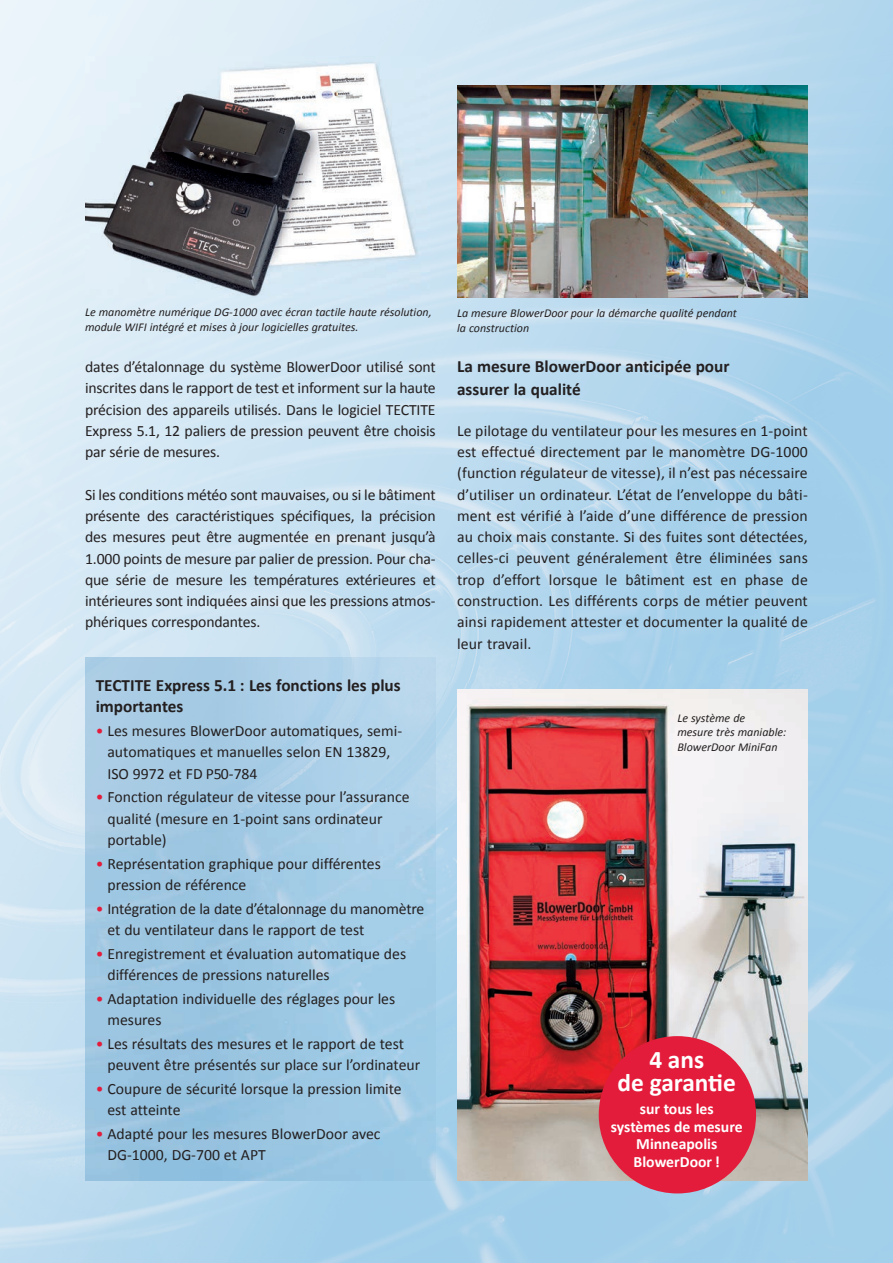
<style>
.page{position:relative;width:893px;height:1263px;background:#fff}
.page>*{position:absolute;margin:0;border:0;box-sizing:border-box;transform-origin:0 0}
.t1{font:700 25.35px/23px "Calibri";color:#fff;text-align:center}
.t2{font:700 17.25px/22.5px "Calibri";color:#231f20}
.t3{font:15.75px/21.3px "Calibri";color:#231f20}
.t4{font:700 15.75px/17.5px "Calibri";color:#fff;text-align:center}
.t5{font:italic 12px/14.4px "Calibri";color:#231f20}
.s1{color:#e41c3b}
</style>
<div class="page">
<img style="left:0;top:421px;width:893px;height:157px">
<img style="left:105px;top:1158px;width:788px;height:105px">
<img style="left:105px;top:578px;width:788px;height:106px">
<img style="left:457px;top:85px;width:351px;height:213px">
<img style="left:457px;top:689px;width:351px;height:491px">
<img style="left:85px;top:56px;width:345px;height:242px">
<div style="left:599px;top:1036px;width:157px;height:157px;background:#e41c3b;border-radius:50%"></div>
<p class="t5" style="left:85px;top:305px;width:348px">Le manomètre numérique DG-1000 avec écran tactile haute résolution, module WIFI intégré et mises à jour logicielles gratuites.</p>
<p class="t3" style="left:85px;top:355px;width:352px;text-align:justify">dates d’étalonnage du système BlowerDoor utilisé sont inscrites dans le rapport de test et informent sur la haute précision des appareils utilisés. Dans le logiciel TECTITE Express 5.1, 12 paliers de pression peuvent être choisis par série de mesures.</p>
<p class="t3" style="left:85px;top:483px;width:352px;text-align:justify">Si les conditions météo sont mauvaises, ou si le bâtiment présente des caractéristiques spécifiques, la précision des mesures peut être augmentée en prenant jusqu’à 1.000 points de mesure par palier de pression. Pour cha&shy;que série de mesure les températures extérieures et intérieures sont indiquées ainsi que les pressions atmos&shy;phériques correspondantes.</p>
<p class="t2" style="left:96px;top:674px;width:307px;line-height:21.3px">TECTITE Express 5.1 : Les fonctions les plus importantes</p>
<p class="t3" style="left:107px;top:719px;width:296px;text-indent:-12px"><span class="s1">•</span> Les mesures BlowerDoor automatiques, semi&shy;automatiques et manuelles selon EN 13829,<br>ISO 9972 et FD P50-784</p>
<p class="t3" style="left:107px;top:786px;width:304px;text-indent:-12px"><span class="s1">•</span> Fonction régulateur de vitesse pour l’assurance qualité (mesure en 1-point sans ordinateur portable)</p>
<p class="t3" style="left:107px;top:852px;width:275px;text-indent:-12px"><span class="s1">•</span> Représentation graphique pour différentes pression de référence</p>
<p class="t3" style="left:107px;top:897px;width:318px;text-indent:-12px"><span class="s1">•</span> Intégration de la date d’étalonnage du manomètre et du ventilateur dans le rapport de test</p>
<p class="t3" style="left:107px;top:942px;width:300px;text-indent:-12px"><span class="s1">•</span> Enregistrement et évaluation automatique des différences de pressions naturelles</p>
<p class="t3" style="left:107px;top:987px;width:289px;text-indent:-12px"><span class="s1">•</span> Adaptation individuelle des réglages pour les mesures</p>
<p class="t3" style="left:107px;top:1032px;width:314px;text-indent:-12px"><span class="s1">•</span> Les résultats des mesures et le rapport de test peuvent être présentés sur place sur l’ordinateur</p>
<p class="t3" style="left:107px;top:1077px;width:296px;text-indent:-12px"><span class="s1">•</span> Coupure de sécurité lorsque la pression limite est atteinte</p>
<p class="t3" style="left:107px;top:1122px;width:275px;text-indent:-12px"><span class="s1">•</span> Adapté pour les mesures BlowerDoor avec<br>DG-1000, DG-700 et APT</p>
<p class="t5" style="left:457px;top:306px;width:281px">La mesure BlowerDoor pour la démarche qualité pendant la construction</p>
<p class="t2" style="left:457px;top:354px;width:274px">La mesure BlowerDoor anticipée pour assurer la qualité</p>
<p class="t3" style="left:457px;top:419px;width:352px;text-align:justify">Le pilotage du ventilateur pour les mesures en 1-point est effectué directement par le manomètre DG-1000 (function régulateur de vitesse), il n’est pas nécessaire d’utiliser un ordinateur. L’état de l’enveloppe du bâti&shy;ment est vérifié à l’aide d’une différence de pression au choix mais constante. Si des fuites sont détectées, celles-ci peuvent généralement être éliminées sans trop d’effort lorsque le bâtiment est en phase de construction. Les différents corps de métier peuvent ainsi rapidement attester et documenter la qualité de leur travail.</p>
<p class="t5" style="left:677px;top:710px;width:111px">Le système de<br>mesure très maniable:<br>BlowerDoor MiniFan</p>
<h1 class="t1" style="left:618px;top:1047px;width:120px">4 ans<br>de garantie</h1>
<p class="t4" style="left:611px;top:1099px;width:133px">sur tous les systèmes de mesure<br>Minneapolis<br>BlowerDoor !</p>
</div>
